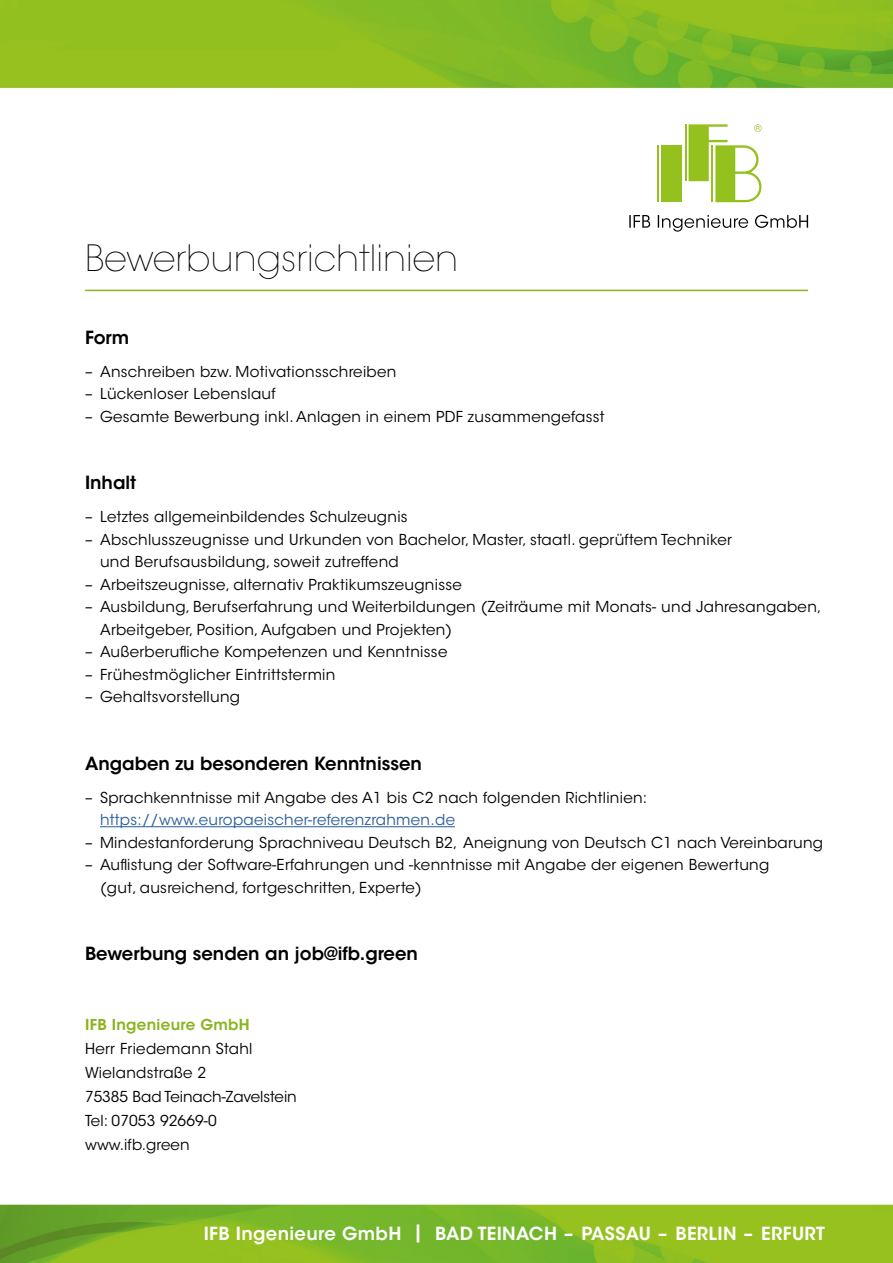
<style>
.page{position:relative;width:893px;height:1263px;background:#fff}
.page>*{position:absolute;margin:0;border:0;box-sizing:border-box;transform-origin:0 0}
.t1{font:200 36px "ITC Avant Garde Std";color:#000}
.t2{font:600 18px "ITC Avant Garde Std";color:#000}
.t3{font:600 18px "ITC Avant Garde Std";letter-spacing:.02em;color:#fff}
.t4{font:15px/24px "ITC Avant Garde Std";letter-spacing:.02em;color:#000}
.t5{font:15px "ITC Avant Garde Std";letter-spacing:.02em;color:#275b9b}
.t6{font:600 15px "ITC Avant Garde Std";letter-spacing:.02em;color:#8ab31d}
</style>
<div class="page">
<img style="left:0;top:0;width:893px;height:89px">
<svg style="left:629px;top:215px;width:179px;height:17px"></svg>
<hr style="left:658px;top:145px;width:1px;height:57px;background:#95c11f">
<hr style="left:685px;top:124px;width:1px;height:57px;background:#95c11f">
<div style="left:661px;top:145px;width:21px;height:57px;background:#95c11f"></div>
<svg style="left:688px;top:124px;width:73px;height:78px"></svg>
<img style="left:0;top:1204px;width:893px;height:59px">
<hr style="left:100px;top:826px;width:355px;height:1px;background:#275b9b">
<hr style="left:85px;top:290px;width:723px;height:1px;background:#8ab31d">
<h1 class="t1" style="left:85px;top:237px;width:375px">Bewerbungsrichtlinien</h1>
<p class="t2" style="left:85px;top:326px;width:46px">Form</p>
<p class="t4" style="left:85px;top:359px;width:313px">– Anschreiben bzw. Motivationsschreiben</p>
<p class="t4" style="left:85px;top:382px;width:192px">– Lückenloser Lebenslauf</p>
<p class="t4" style="left:85px;top:404px;width:521px">– Gesamte Bewerbung inkl. Anlagen in einem PDF zusammengefasst</p>
<p class="t2" style="left:85px;top:471px;width:53px">Inhalt</p>
<p class="t4" style="left:85px;top:505px;width:324px">– Letztes allgemeinbildendes Schulzeugnis</p>
<p class="t4" style="left:100px;top:528px;width:633px;line-height:22.5px;text-indent:-15px">– Abschlusszeugnisse und Urkunden von Bachelor, Master, staatl. geprüftem Techniker und Berufsausbildung, soweit zutreffend</p>
<p class="t4" style="left:85px;top:572px;width:378px">– Arbeitszeugnisse, alternativ Praktikumszeugnisse</p>
<p class="t4" style="left:100px;top:596px;width:723px;line-height:22.5px;text-indent:-15px">– Ausbildung, Berufserfahrung und Weiterbildungen (Zeiträume mit Monats- und Jahresangaben,<br>Arbeitgeber, Position, Aufgaben und Projekten)</p>
<p class="t4" style="left:85px;top:640px;width:364px">– Außerberufliche Kompetenzen und Kenntnisse</p>
<p class="t4" style="left:85px;top:662px;width:252px">– Frühestmöglicher Eintrittstermin</p>
<p class="t4" style="left:85px;top:685px;width:157px">– Gehaltsvorstellung</p>
<p class="t2" style="left:85px;top:752px;width:338px">Angaben zu besonderen Kenntnissen</p>
<p class="t4" style="left:85px;top:785px;width:564px">– Sprachkenntnisse mit Angabe des A1 bis C2 nach folgenden Richtlinien:</p>
<p class="t5" style="left:100px;top:811px;width:357px">https://www.europaeischer-referenzrahmen.de</p>
<p class="t4" style="left:85px;top:830px;width:740px">– Mindestanforderung Sprachniveau Deutsch B2, Aneignung von Deutsch C1 nach Vereinbarung</p>
<p class="t4" style="left:100px;top:854px;width:671px;line-height:22.5px;text-indent:-15px">– Auflistung der Software-Erfahrungen und -kenntnisse mit Angabe der eigenen Bewertung (gut, ausreichend, fortgeschritten, Experte)</p>
<p class="t2" style="left:85px;top:942px;width:334px">Bewerbung senden an job@ifb.green</p>
<p class="t6" style="left:85px;top:1014px;width:166px">IFB Ingenieure GmbH</p>
<p class="t4" style="left:85px;top:1036px;width:213px">Herr Friedemann Stahl<br>Wielandstraße 2<br>75385 Bad Teinach-Zavelstein<br>Tel: 07053 92669-0 www.ifb.green</p>
<p class="t3" style="left:204px;top:1222px;width:623px">IFB Ingenieure GmbH | BAD TEINACH – PASSAU – BERLIN – ERFURT</p>
</div>
